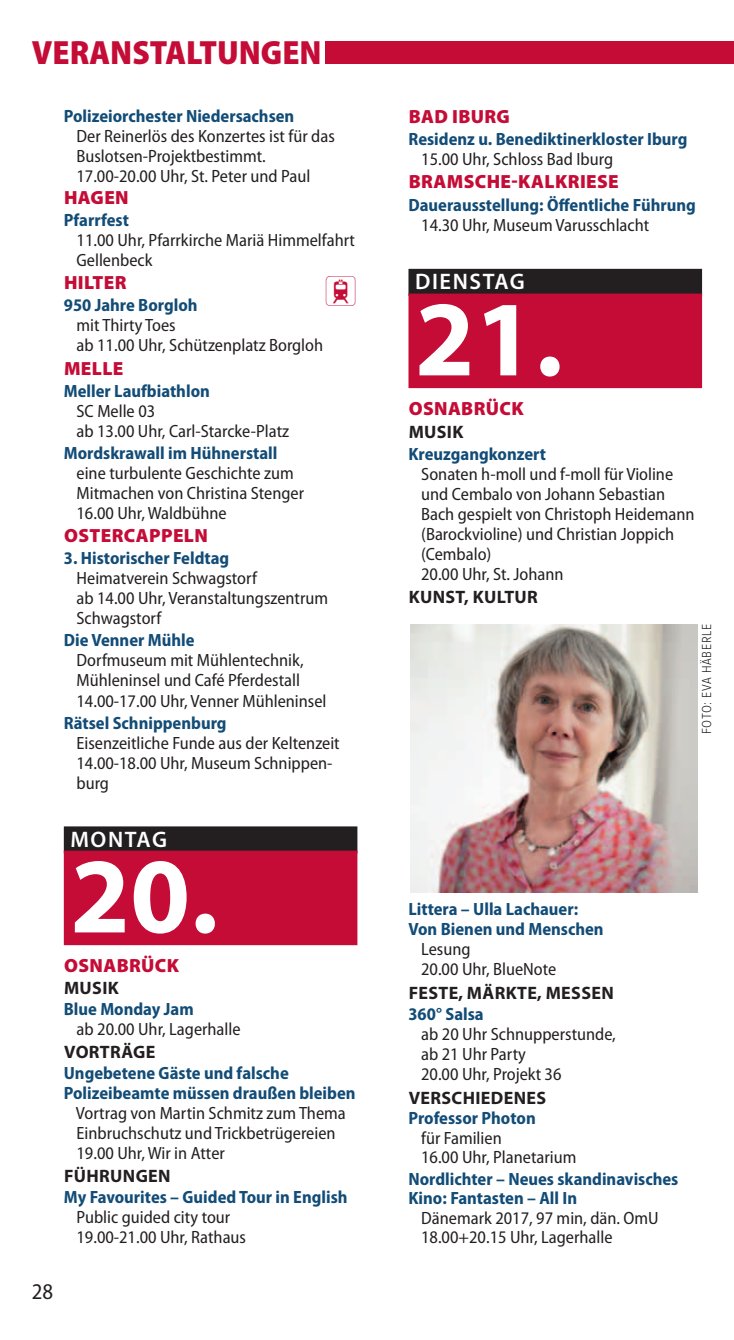
<style>
.page{position:relative;width:734px;height:1340px;background:#fff}
.page>*{position:absolute;margin:0;border:0;box-sizing:border-box;transform-origin:0 0}
.t1{font:700 108px "Myriad Pro";color:#fff}
.t2{font:900 semi-condensed 33.75px "Myriad Pro";color:#c40c37}
.t3{font:31.5px "Communications P06";color:#c40c37}
.t4{font:600 22.5px "Myriad Pro";letter-spacing:.07em;color:#fff}
.t5{font:semi-condensed 22.5px "Myriad Pro";color:#231f20}
.t6{font:900 19.12px "Myriad Pro";letter-spacing:.02em;color:#c40c37}
.t7{font:700 18px "Myriad Pro";letter-spacing:.02em;color:#231f20}
.t8{font:semi-condensed 17.78px/20px "Myriad Pro";color:#231f20}
.t9{font:700 semi-condensed 17.78px/20px "Myriad Pro";color:#124c77}
.t10{font:300 13.5px "Proxima Nova Cond";letter-spacing:.05em;color:#231f20}
</style>
<div class="page">
<div style="left:64px;top:826px;width:293px;height:27px;background:#231f20"></div>
<div style="left:64px;top:850px;width:293px;height:95px;background:#c40c37"></div>
<div style="left:408px;top:269px;width:294px;height:27px;background:#231f20"></div>
<div style="left:408px;top:293px;width:294px;height:95px;background:#c40c37"></div>
<img style="left:410px;top:624px;width:287px;height:268px">
<div style="left:325px;top:41px;width:408px;height:23px;background:#c40c37"></div>
<h2 class="t2" style="left:32px;top:40px;width:291px">VERANSTALTUNGEN</h2>
<p class="t9" style="left:64px;top:107px;width:232px">Polizeiorchester Niedersachsen</p>
<p class="t8" style="left:76px;top:127px;width:260px">Der Reinerlös des Konzertes ist für das<br>Buslotsen-Projektbestimmt.<br>17.00-20.00 Uhr, St. Peter und Paul</p>
<p class="t6" style="left:64px;top:186px;width:66px">HAGEN</p>
<p class="t9" style="left:64px;top:211px;width:67px">Pfarrfest</p>
<p class="t8" style="left:76px;top:231px;width:280px">11.00 Uhr, Pfarrkirche Mariä Himmelfahrt<br>Gellenbeck</p>
<p class="t9" style="left:64px;top:297px;width:135px">950 Jahre Borgloh</p>
<p class="t6" style="left:64px;top:271px;width:64px">HILTER</p>
<h3 class="t3" style="left:324px;top:277px;width:35px">_</h3>
<p class="t8" style="left:76px;top:317px;width:248px">mit Thirty Toes<br>ab 11.00 Uhr, Schützenplatz Borgloh</p>
<p class="t6" style="left:64px;top:357px;width:61px">MELLE</p>
<p class="t9" style="left:64px;top:382px;width:147px">Meller Laufbiathlon</p>
<p class="t8" style="left:76px;top:402px;width:214px">SC Melle 03<br>ab 13.00 Uhr, Carl-Starcke-Platz</p>
<p class="t9" style="left:64px;top:444px;width:215px">Mordskrawall im Hühnerstall</p>
<p class="t8" style="left:76px;top:464px;width:229px">eine turbulente Geschichte zum<br>Mitmachen von Christina Stenger<br>16.00 Uhr, Waldbühne</p>
<p class="t6" style="left:64px;top:524px;width:145px">OSTERCAPPELN</p>
<p class="t9" style="left:64px;top:550px;width:167px">3. Historischer Feldtag</p>
<p class="t8" style="left:76px;top:570px;width:253px">Heimatverein Schwagstorf<br>ab 14.00 Uhr, Veranstaltungszentrum<br>Schwagstorf</p>
<p class="t9" style="left:64px;top:632px;width:132px">Die Venner Mühle</p>
<p class="t8" style="left:76px;top:652px;width:251px">Dorfmuseum mit Mühlentechnik,<br>Mühleninsel und Café Pferdestall<br>14.00-17.00 Uhr, Venner Mühleninsel</p>
<p class="t9" style="left:64px;top:714px;width:164px">Rätsel Schnippenburg</p>
<p class="t8" style="left:76px;top:734px;width:265px">Eisenzeitliche Funde aus der Keltenzeit<br>14.00-18.00 Uhr, Museum Schnippen&shy;burg</p>
<p class="t4" style="left:70px;top:826px;width:98px">MONTAG</p>
<h1 class="t1" style="left:70px;top:832px;width:149px">20.</h1>
<p class="t6" style="left:64px;top:953px;width:117px">OSNABRÜCK</p>
<p class="t7" style="left:64px;top:977px;width:56px">MUSIK</p>
<p class="t9" style="left:64px;top:1000px;width:131px">Blue Monday Jam</p>
<p class="t8" style="left:77px;top:1020px;width:165px">ab 20.00 Uhr, Lagerhalle</p>
<p class="t7" style="left:64px;top:1041px;width:93px">VORTRÄGE</p>
<p class="t9" style="left:64px;top:1064px;width:293px">Ungebetene Gäste und falsche<br>Polizeibeamte müssen draußen bleiben</p>
<p class="t8" style="left:76px;top:1104px;width:271px">Vortrag von Martin Schmitz zum Thema<br>Einbruchschutz und Trickbetrügereien<br>19.00 Uhr, Wir in Atter</p>
<p class="t7" style="left:64px;top:1165px;width:108px">FÜHRUNGEN</p>
<p class="t9" style="left:64px;top:1188px;width:285px">My Favourites – Guided Tour in English</p>
<p class="t8" style="left:76px;top:1208px;width:171px">Public guided city tour<br>19.00-21.00 Uhr, Rathaus</p>
<p class="t5" style="left:32px;top:1283px;width:23px">28</p>
<p class="t6" style="left:408px;top:105px;width:103px">BAD IBURG</p>
<p class="t9" style="left:408px;top:131px;width:280px">Residenz u. Benediktinerkloster Iburg</p>
<p class="t8" style="left:421px;top:151px;width:193px">15.00 Uhr, Schloss Bad Iburg</p>
<p class="t6" style="left:408px;top:170px;width:212px">BRAMSCHE-KALKRIESE</p>
<p class="t9" style="left:408px;top:196px;width:289px">Dauerausstellung: Öffentliche Führung</p>
<p class="t8" style="left:421px;top:216px;width:229px">14.30 Uhr, Museum Varusschlacht</p>
<p class="t4" style="left:415px;top:268px;width:111px">DIENSTAG</p>
<h1 class="t1" style="left:415px;top:275px;width:149px">21.</h1>
<p class="t6" style="left:408px;top:397px;width:117px">OSNABRÜCK</p>
<p class="t7" style="left:408px;top:421px;width:56px">MUSIK</p>
<p class="t9" style="left:408px;top:445px;width:139px">Kreuzgangkonzert</p>
<p class="t8" style="left:421px;top:465px;width:275px">Sonaten h-moll und f-moll für Violine und Cembalo von Johann Sebastian<br>Bach gespielt von Christoph Heidemann (Barockvioline) und Christian Joppich (Cembalo)<br>20.00 Uhr, St. Johann</p>
<p class="t7" style="left:408px;top:586px;width:131px">KUNST, KULTUR</p>
<p class="t10" style="left:702px;top:734px;width:112px;rotate:-90deg">FOTO: EVA HÄBERLE</p>
<p class="t9" style="left:408px;top:900px;width:197px">Littera – Ulla Lachauer:<br>Von Bienen und Menschen</p>
<p class="t8" style="left:421px;top:940px;width:137px">Lesung<br>20.00 Uhr, BlueNote</p>
<p class="t7" style="left:408px;top:982px;width:207px">FESTE, MÄRKTE, MESSEN</p>
<p class="t9" style="left:408px;top:1005px;width:77px">360° Salsa</p>
<p class="t8" style="left:421px;top:1025px;width:196px">ab 20 Uhr Schnupperstunde, ab 21 Uhr Party<br>20.00 Uhr, Projekt 36</p>
<p class="t7" style="left:408px;top:1086px;width:139px">VERSCHIEDENES</p>
<p class="t9" style="left:408px;top:1109px;width:129px">Professor Photon</p>
<p class="t8" style="left:421px;top:1129px;width:157px;line-height:19.3px">für Familien<br>16.00 Uhr, Planetarium</p>
<p class="t9" style="left:408px;top:1170px;width:271px;line-height:19.3px">Nordlichter – Neues skandinavisches<br>Kino: Fantasten – All In</p>
<p class="t8" style="left:421px;top:1209px;width:239px;line-height:19.3px">Dänemark 2017, 97 min, dän. OmU<br>18.00+20.15 Uhr, Lagerhalle</p>
</div>
